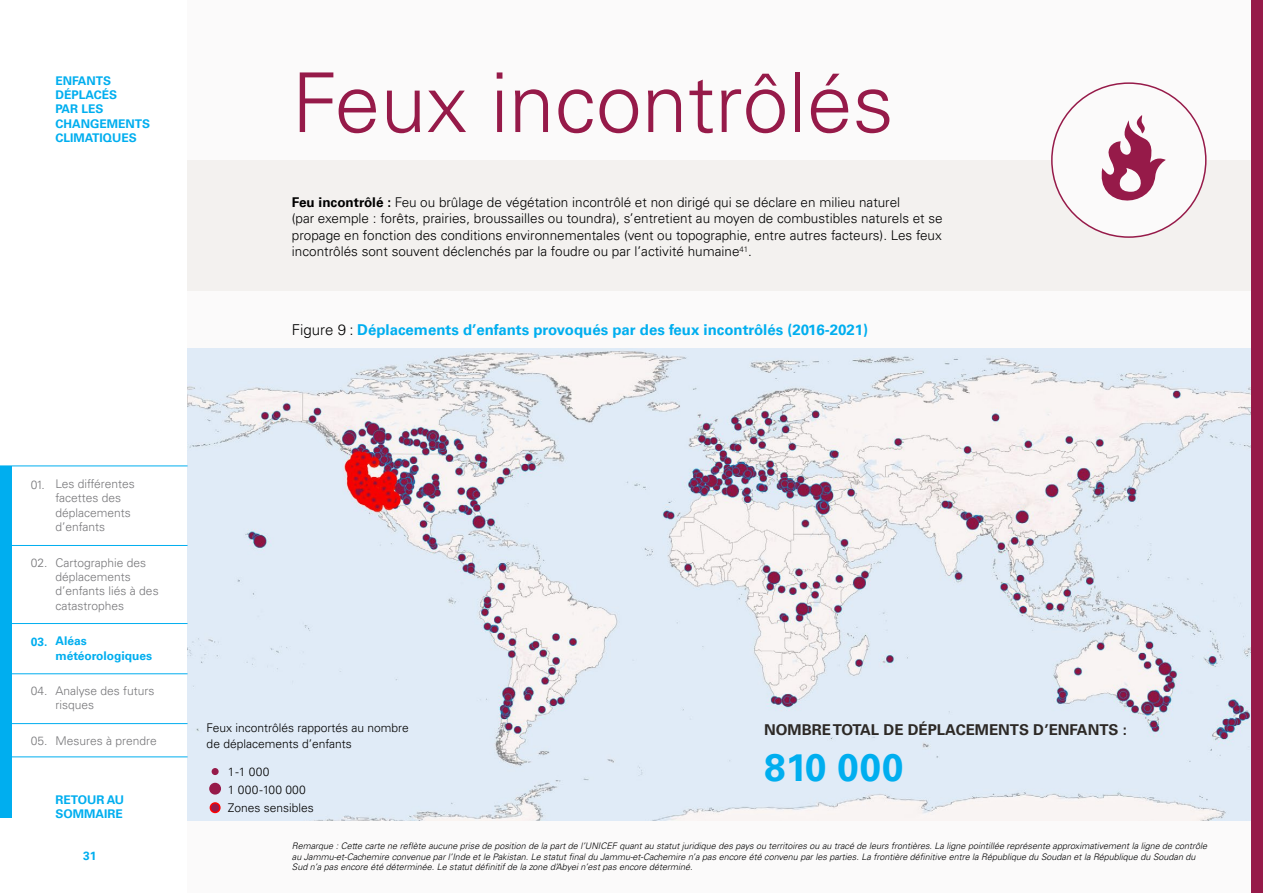
<style>
.page{position:relative;width:1263px;height:893px;background:#fff}
.page>*{position:absolute;margin:0;border:0;box-sizing:border-box;transform-origin:0 0}
.t1{font:300 82.5px "Univers LT Pro 45";color:#961a49}
.t2{font:700 38.7px "Univers LT Pro 65";letter-spacing:.01em;color:#00aeef}
.t3{font:700 15px "Univers LT Pro 65";color:#00aeef}
.t4{font:700 15px "Univers LT Pro 65";color:#2d2926}
.t5{font:300 13.5px/16.5px "Univers LT Pro 45";color:#000}
.t6{font:300 12px/14.4px "Univers LT Pro 45";color:#77777a}
.t7{font:300 12px/18px "Univers LT Pro 45";color:#000}
.t8{font:700 12px/14.4px "Univers LT Pro 65";color:#00aeef}
.t9{font:italic 300 9px/10.5px "Univers LT Pro 45";color:#000}
.s1{font-family:"Univers LT Pro 65";font-weight:700}
.s2{font-family:"Univers LT Pro 45";font-weight:300;color:#000}
</style>
<div class="page">
<div style="left:187px;top:0;width:1076px;height:893px;background:#fbfafa"></div>
<hr style="left:0;top:466px;width:188px;height:1px;background:#00aeef">
<hr style="left:0;top:545px;width:188px;height:1px;background:#00aeef">
<hr style="left:0;top:623px;width:188px;height:1px;background:#00aeef">
<hr style="left:0;top:673px;width:188px;height:1px;background:#00aeef">
<hr style="left:0;top:723px;width:188px;height:1px;background:#00aeef">
<div style="left:0;top:466px;width:12px;height:352px;background:#00aeef"></div>
<hr style="left:0;top:757px;width:188px;height:1px;background:#00aeef">
<img style="left:188px;top:349px;width:1063px;height:472px">
<div style="left:187px;top:160px;width:1076px;height:131px;background:#f3f1ef"></div>
<div style="left:1052px;top:83px;width:154px;height:154px;background:#fbfafa;border-radius:50%"></div>
<svg style="left:1101px;top:115px;width:65px;height:86px"></svg>
<div style="left:1251px;top:0;width:12px;height:893px;background:#961a49"></div>
<div style="left:209px;top:783px;width:12px;height:12px;background:#961a49;border-radius:50%"></div>
<div style="left:210px;top:803px;width:10px;height:9px;background:#961a49;border-radius:50%"></div>
<div style="left:210px;top:802px;width:11px;height:11px;border:2px solid #f00;border-radius:50%"></div>
<div style="left:212px;top:768px;width:7px;height:7px;background:#961a49;border-radius:50%"></div>
<h3 class="t8" style="left:56px;top:73px;width:96px">ENFANTS<br>DÉPLACÉS<br>PAR LES<br>CHANGEMENTS<br>CLIMATIQUES</h3>
<h1 class="t1" style="left:292px;top:49px;width:603px">Feux incontrôlés</h1>
<p class="t5" style="left:292px;top:194px;width:652px"><span class="s1">Feu incontrôlé :</span> Feu ou brûlage de végétation incontrôlé et non dirigé qui se déclare en milieu naturel<br>(par exemple : forêts, prairies, broussailles ou toundra), s’entretient au moyen de combustibles naturels et se propage en fonction des conditions environnementales (vent ou topographie, entre autres facteurs). Les feux incontrôlés sont souvent déclenchés par la foudre ou par l’activité humaine<sup>41</sup>.</p>
<h3 class="t3" style="left:292px;top:319px;width:578px"><span class="s2">Figure 9 :</span> Déplacements d’enfants provoqués par des feux incontrôlés (2016-2021)</h3>
<h3 class="t6" style="left:31px;top:477px;width:16px">01.</h3>
<h3 class="t6" style="left:31px;top:555px;width:18px">02.</h3>
<h3 class="t8" style="left:31px;top:633px;width:18px">03.</h3>
<h3 class="t6" style="left:31px;top:683px;width:18px">04.</h3>
<h3 class="t6" style="left:31px;top:733px;width:18px">05.</h3>
<h3 class="t6" style="left:56px;top:476px;width:81px">Les différentes facettes des déplacements d’enfants</h3>
<h3 class="t6" style="left:56px;top:555px;width:105px">Cartographie des déplacements d’enfants liés à des catastrophes</h3>
<h3 class="t8" style="left:56px;top:633px;width:98px">Aléas météorologiques</h3>
<h3 class="t6" style="left:56px;top:683px;width:101px">Analyse des futurs risques</h3>
<h3 class="t6" style="left:56px;top:733px;width:103px">Mesures à prendre</h3>
<h3 class="t8" style="left:56px;top:791px;width:70px">RETOUR AU<br>SOMMAIRE</h3>
<h3 class="t8" style="left:83px;top:848px;width:15px">31</h3>
<h3 class="t7" style="left:207px;top:719px;width:204px;line-height:16.5px">Feux incontrôlés rapportés au nombre de déplacements d’enfants</h3>
<h3 class="t7" style="left:228px;top:762px;width:88px">1 -1 000<br>1 000 -100 000<br>Zones sensibles</h3>
<h3 class="t4" style="left:764px;top:719px;width:364px">NOMBRE TOTAL DE DÉPLACEMENTS D’ENFANTS :</h3>
<h2 class="t2" style="left:764px;top:740px;width:141px">810 000</h2>
<p class="t9" style="left:292px;top:841px;width:917px">Remarque : Cette carte ne reflète aucune prise de position de la part de l’UNICEF quant au statut juridique des pays ou territoires ou au tracé de leurs frontières. La ligne pointillée représente approximativement la ligne de contrôle au Jammu-et-Cachemire convenue par l’Inde et le Pakistan. Le statut final du Jammu-et-Cachemire n’a pas encore été convenu par les parties. La frontière définitive entre la République du Soudan et la République du Soudan du<br>Sud n’a pas encore été déterminée. Le statut définitif de la zone d’Abyei n’est pas encore déterminé.</p>
</div>
